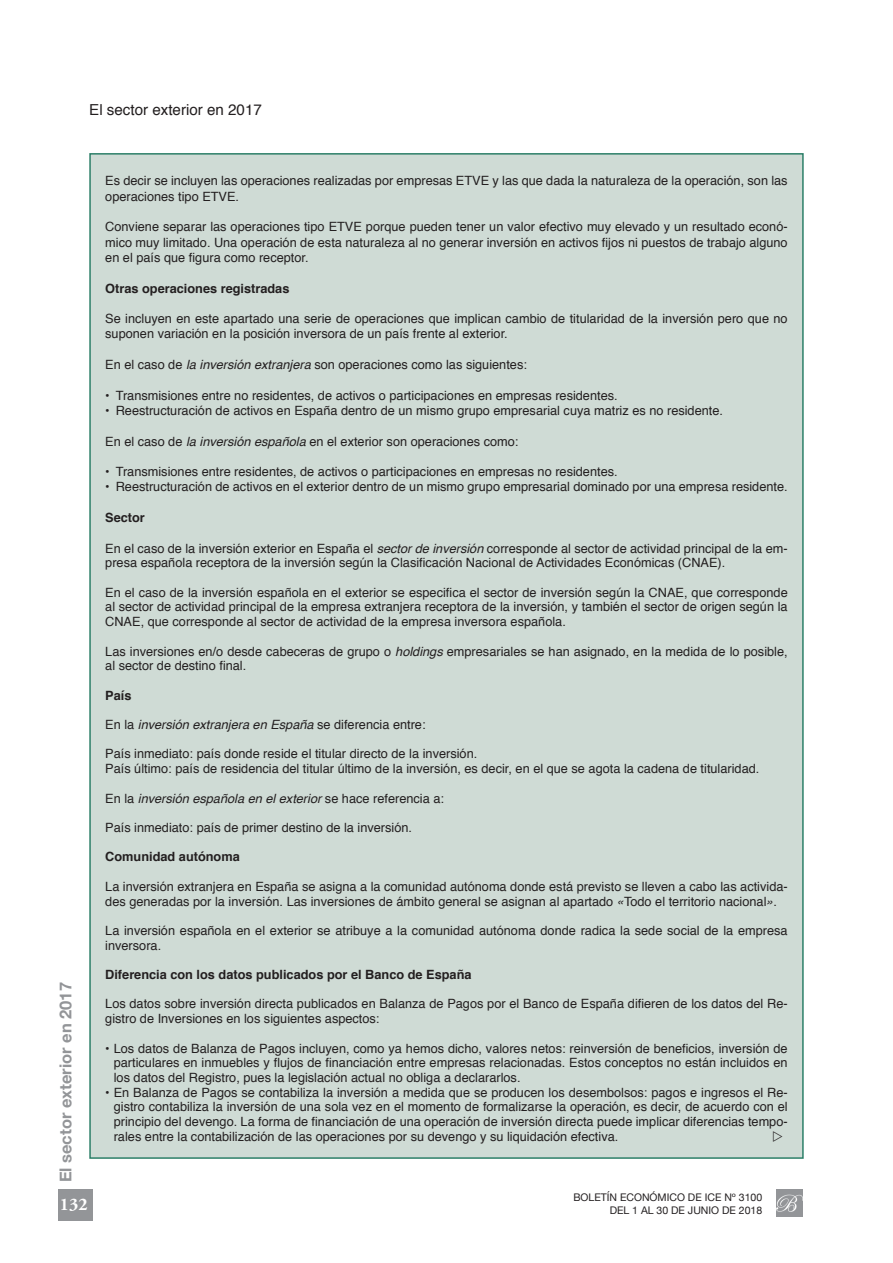
<style>
.page{position:relative;width:893px;height:1263px;background:#fff}
.page>*{position:absolute;margin:0;border:0;box-sizing:border-box;transform-origin:0 0}
.t1{font:700 17.7px "Adobe Garamond Pro";color:#fff}
.t2{font:700 16.5px "Helvetica Neue";color:#939598}
.t3{font:15.15px "Helvetica";color:#231f20}
.t4{font:12.75px/14.7px "Helvetica";color:#231f20}
.t5{font:700 12.75px "Helvetica";color:#231f20}
.t6{font:italic 12.75px "Helvetica";color:#231f20}
.t7{font:10.5px/12.6px "Helvetica Neue";color:#231f20;text-align:right}
.s1{font-style:italic}
.s2{font-style:normal}
.s3{font-family:"Helvetica World";font-style:italic}
</style>
<div class="page">
<div style="left:776px;top:1189px;width:27px;height:27px;background:#939598"></div>
<img style="left:776px;top:1194px;width:27px;height:18px">
<div style="left:59px;top:1189px;width:34px;height:32px;background:#939598"></div>
<div style="left:89px;top:153px;width:715px;height:1006px;background:#cfdbd5;border:2px solid #2c7f68"></div>
<p class="t3" style="left:89px;top:98px;width:174px">El sector exterior en 2017</p>
<p class="t2" style="left:53px;top:1182px;width:202px;rotate:-90deg">El sector exterior en 2017</p>
<p class="t4" style="left:105px;top:174px;width:684px;line-height:15.3px">Es decir se incluyen las operaciones realizadas por empresas ETVE y las que dada la naturaleza de la operación, son las operaciones tipo ETVE.</p>
<p class="t4" style="left:105px;top:220px;width:684px;line-height:15.3px;text-align:justify">Conviene separar las operaciones tipo ETVE porque pueden tener un valor efectivo muy elevado y un resultado econó&shy;mico muy limitado. Una operación de esta naturaleza al no generar inversión en activos fijos ni puestos de trabajo alguno en el país que figura como receptor.</p>
<p class="t5" style="left:105px;top:278px;width:186px">Otras operaciones registradas</p>
<p class="t4" style="left:105px;top:311px;width:684px;line-height:15.3px">Se incluyen en este apartado una serie de operaciones que implican cambio de titularidad de la inversión pero que no suponen variación en la posición inversora de un país frente al exterior.</p>
<p class="t4" style="left:105px;top:358px;width:423px">En el caso de <span class="s1">la inversión extranjera</span> son operaciones como las siguientes:</p>
<p class="t4" style="left:105px;top:388px;width:514px">• Transmisiones entre no residentes, de activos o participaciones en empresas residentes.</p>
<p class="t4" style="left:105px;top:403px;width:619px">• Reestructuración de activos en España dentro de un mismo grupo empresarial cuya matriz es no residente.</p>
<p class="t4" style="left:105px;top:434px;width:415px">En el caso de <span class="s1">la inversión española</span> en el exterior son operaciones como:</p>
<p class="t4" style="left:105px;top:465px;width:514px">• Transmisiones entre residentes, de activos o participaciones en empresas no residentes.</p>
<p class="t4" style="left:105px;top:480px;width:684px">• Reestructuración de activos en el exterior dentro de un mismo grupo empresarial dominado por una empresa residente.</p>
<p class="t5" style="left:105px;top:507px;width:41px">Sector</p>
<p class="t4" style="left:105px;top:541px;width:684px">En el caso de la inversión exterior en España el <span class="s1">sector de inversión</span> corresponde al sector de actividad principal de la em&shy;presa española receptora de la inversión según la Clasificación Nacional de Actividades Económicas (CNAE).</p>
<p class="t4" style="left:105px;top:585px;width:684px;text-align:justify">En el caso de la inversión española en el exterior se especifica el sector de inversión según la CNAE, que corresponde al sector de actividad principal de la empresa extranjera receptora de la inversión, y también el sector de origen según la CNAE, que corresponde al sector de actividad de la empresa inversora española.</p>
<p class="t4" style="left:105px;top:644px;width:684px">Las inversiones en/o desde cabeceras de grupo o <span class="s1">holdings</span> empresariales se han asignado, en la medida de lo posible, al sector de destino final.</p>
<p class="t5" style="left:105px;top:685px;width:28px">País</p>
<p class="t6" style="left:105px;top:714px;width:322px"><span class="s2">En la</span> inversión extranjera en España <span class="s2">se diferencia entre:</span></p>
<p class="t4" style="left:105px;top:747px;width:374px">País inmediato: país donde reside el titular directo de la inversión.</p>
<p class="t4" style="left:105px;top:762px;width:656px">País último: país de residencia del titular último de la inversión, es decir, en el que se agota la cadena de titularidad.</p>
<p class="t6" style="left:105px;top:788px;width:340px"><span class="s2">En la</span> inversión española en el exterior <span class="s2">se hace referencia a:</span></p>
<p class="t4" style="left:105px;top:820px;width:308px">País inmediato: país de primer destino de la inversión.</p>
<p class="t5" style="left:105px;top:847px;width:136px">Comunidad autónoma</p>
<p class="t4" style="left:105px;top:879px;width:684px">La inversión extranjera en España se asigna a la comunidad autónoma donde está previsto se lleven a cabo las activida&shy;des generadas por la inversión. Las inversiones de ámbito general se asignan al apartado <span class="s3">«</span>Todo el territorio nacional<span class="s3">»</span>.</p>
<p class="t4" style="left:105px;top:923px;width:684px">La inversión española en el exterior se atribuye a la comunidad autónoma donde radica la sede social de la empresa inversora.</p>
<p class="t5" style="left:105px;top:964px;width:368px">Diferencia con los datos publicados por el Banco de España</p>
<p class="t4" style="left:105px;top:997px;width:684px">Los datos sobre inversión directa publicados en Balanza de Pagos por el Banco de España difieren de los datos del Re&shy;gistro de Inversiones en los siguientes aspectos:</p>
<p class="t4" style="left:114px;top:1041px;width:675px;text-align:justify;text-indent:-9px">• Los datos de Balanza de Pagos incluyen, como ya hemos dicho, valores netos: reinversión de beneficios, inversión de particulares en inmuebles y flujos de financiación entre empresas relacionadas. Estos conceptos no están incluidos en los datos del Registro, pues la legislación actual no obliga a declararlos.</p>
<p class="t4" style="left:114px;top:1085px;width:675px;text-align:justify;text-indent:-9px">• En Balanza de Pagos se contabiliza la inversión a medida que se producen los desembolsos: pagos e ingresos el Re&shy;gistro contabiliza la inversión de una sola vez en el momento de formalizarse la operación, es decir, de acuerdo con el principio del devengo. La forma de financiación de una operación de inversión directa puede implicar diferencias tempo&shy;rales entre la contabilización de las operaciones por su devengo y su liquidación efectiva.</p>
<h1 class="t1" style="left:60px;top:1194px;width:29px">132</h1>
<p class="t7" style="left:573px;top:1192px;width:190px">BOLETÍN ECONÓMICO DE ICE Nº 3100<br>DEL 1 AL 30 DE JUNIO DE 2018</p>
</div>
